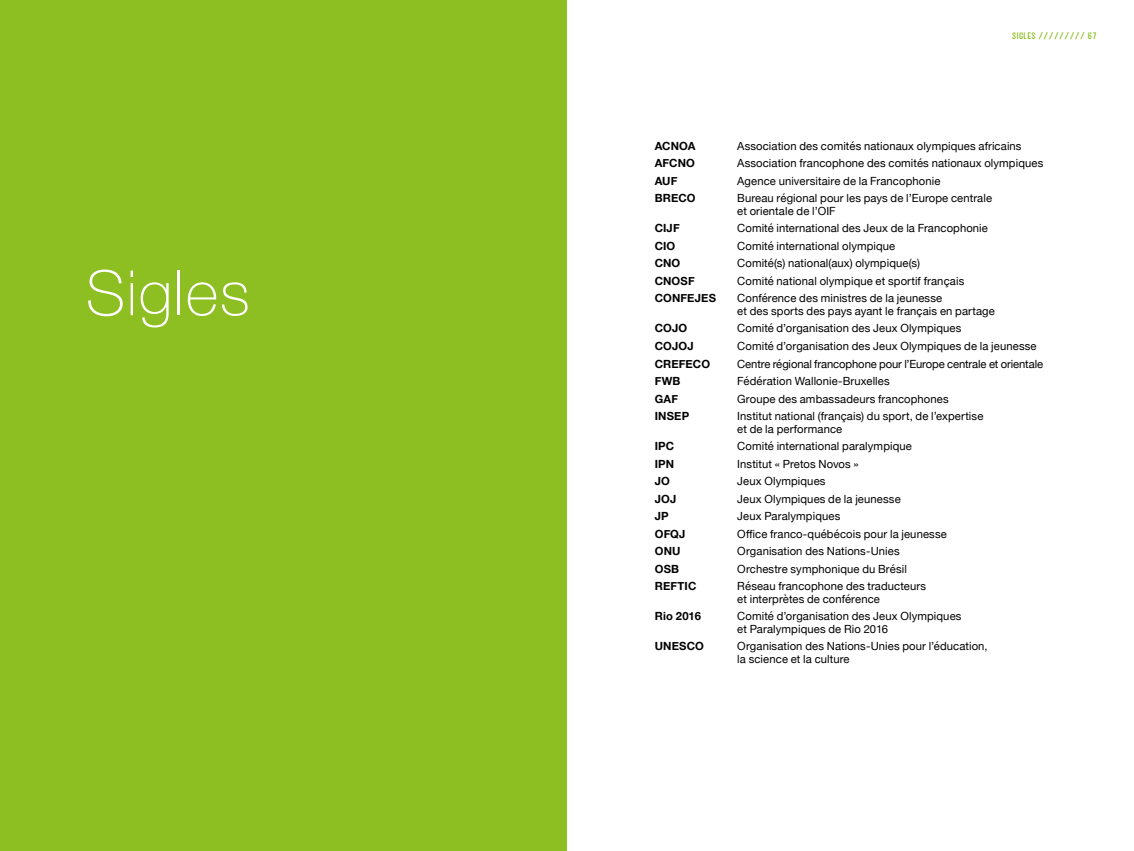
<style>
.page{position:relative;width:1134px;height:851px;background:#fff}
.page>*{position:absolute;margin:0;border:0;box-sizing:border-box;transform-origin:0 0}
.t1{font:100 62.5px "Helvetica Neue";letter-spacing:.025em;color:#fff}
.t2{font:11.25px/12.5px "Helvetica Neue";letter-spacing:.01em;color:#000}
.t3{font:700 11.25px "Helvetica Neue";letter-spacing:.01em;color:#000}
.t4{font:11.25px "Helvetica Neue";letter-spacing:-.01em;color:#000}
.t5{font:9.38px "Letreiro Basic";letter-spacing:.02em;color:#8dbe22}
</style>
<div class="page">
<div style="left:0;top:0;width:567px;height:850px;background:#8dbe22"></div>
<h1 class="t1" style="left:86px;top:245px;width:166px">Sigles</h1>
<p class="t5" style="left:1012px;top:29px;width:86px">SIGLES ///////// 67</p>
<p class="t3" style="left:655px;top:137px;width:42px">ACNOA</p>
<p class="t2" style="left:737px;top:140px;width:286px">Association des comités nationaux olympiques africains</p>
<p class="t3" style="left:655px;top:154px;width:42px">AFCNO</p>
<p class="t2" style="left:737px;top:158px;width:308px">Association francophone des comités nationaux olympiques</p>
<p class="t3" style="left:655px;top:172px;width:24px">AUF</p>
<p class="t2" style="left:737px;top:175px;width:205px">Agence universitaire de la Francophonie</p>
<p class="t3" style="left:655px;top:189px;width:42px">BRECO</p>
<p class="t2" style="left:737px;top:193px;width:256px">Bureau régional pour les pays de l’Europe centrale et orientale de l’OIF</p>
<p class="t3" style="left:655px;top:219px;width:26px">CIJF</p>
<p class="t2" style="left:737px;top:223px;width:252px">Comité international des Jeux de la Francophonie</p>
<p class="t3" style="left:655px;top:237px;width:22px">CIO</p>
<p class="t2" style="left:737px;top:240px;width:160px">Comité international olympique</p>
<p class="t3" style="left:655px;top:254px;width:27px">CNO</p>
<p class="t2" style="left:737px;top:258px;width:184px">Comité(s) national(aux) olympique(s)</p>
<p class="t3" style="left:655px;top:272px;width:42px">CNOSF</p>
<p class="t2" style="left:737px;top:275px;width:229px">Comité national olympique et sportif français</p>
<p class="t3" style="left:655px;top:289px;width:63px">CONFEJES</p>
<p class="t2" style="left:737px;top:293px;width:259px">Conférence des ministres de la jeunesse<br>et des sports des pays ayant le français en partage</p>
<p class="t3" style="left:655px;top:319px;width:34px">COJO</p>
<p class="t2" style="left:737px;top:323px;width:226px">Comité d’organisation des Jeux Olympiques</p>
<p class="t3" style="left:655px;top:337px;width:41px">COJOJ</p>
<p class="t2" style="left:737px;top:340px;width:301px">Comité d’organisation des Jeux Olympiques de la jeunesse</p>
<p class="t3" style="left:655px;top:354px;width:57px">CREFECO</p>
<p class="t4" style="left:737px;top:355px;width:307px">Centre régional francophone pour l’Europe centrale et orientale</p>
<p class="t3" style="left:655px;top:372px;width:27px">FWB</p>
<p class="t2" style="left:737px;top:375px;width:154px">Fédération Wallonie-Bruxelles</p>
<p class="t3" style="left:655px;top:389px;width:25px">GAF</p>
<p class="t2" style="left:737px;top:393px;width:213px">Groupe des ambassadeurs francophones</p>
<p class="t3" style="left:655px;top:407px;width:36px">INSEP</p>
<p class="t2" style="left:737px;top:410px;width:248px">Institut national (français) du sport, de l’expertise et de la performance</p>
<p class="t3" style="left:655px;top:437px;width:21px">IPC</p>
<p class="t2" style="left:737px;top:440px;width:176px">Comité international paralympique</p>
<p class="t3" style="left:655px;top:454px;width:21px">IPN</p>
<p class="t2" style="left:737px;top:458px;width:123px">Institut « Pretos Novos »</p>
<p class="t3" style="left:655px;top:472px;width:17px">JO</p>
<p class="t2" style="left:737px;top:475px;width:90px">Jeux Olympiques</p>
<p class="t3" style="left:655px;top:489px;width:23px">JOJ</p>
<p class="t2" style="left:737px;top:493px;width:165px">Jeux Olympiques de la jeunesse</p>
<p class="t3" style="left:655px;top:507px;width:15px">JP</p>
<p class="t2" style="left:737px;top:510px;width:105px">Jeux Paralympiques</p>
<p class="t3" style="left:655px;top:524px;width:32px">OFQJ</p>
<p class="t2" style="left:737px;top:528px;width:211px">Office franco-québécois pour la jeunesse</p>
<p class="t3" style="left:655px;top:542px;width:27px">ONU</p>
<p class="t2" style="left:737px;top:545px;width:164px">Organisation des Nations-Unies</p>
<p class="t3" style="left:655px;top:559px;width:26px">OSB</p>
<p class="t2" style="left:737px;top:563px;width:171px">Orchestre symphonique du Brésil</p>
<p class="t3" style="left:655px;top:577px;width:43px">REFTIC</p>
<p class="t2" style="left:737px;top:580px;width:190px">Réseau francophone des traducteurs et interprètes de conférence</p>
<p class="t3" style="left:655px;top:607px;width:48px">Rio 2016</p>
<p class="t2" style="left:737px;top:610px;width:226px">Comité d’organisation des Jeux Olympiques et Paralympiques de Rio 2016</p>
<p class="t3" style="left:655px;top:637px;width:51px">UNESCO</p>
<p class="t2" style="left:737px;top:640px;width:252px">Organisation des Nations-Unies pour l’éducation, la science et la culture</p>
</div>
